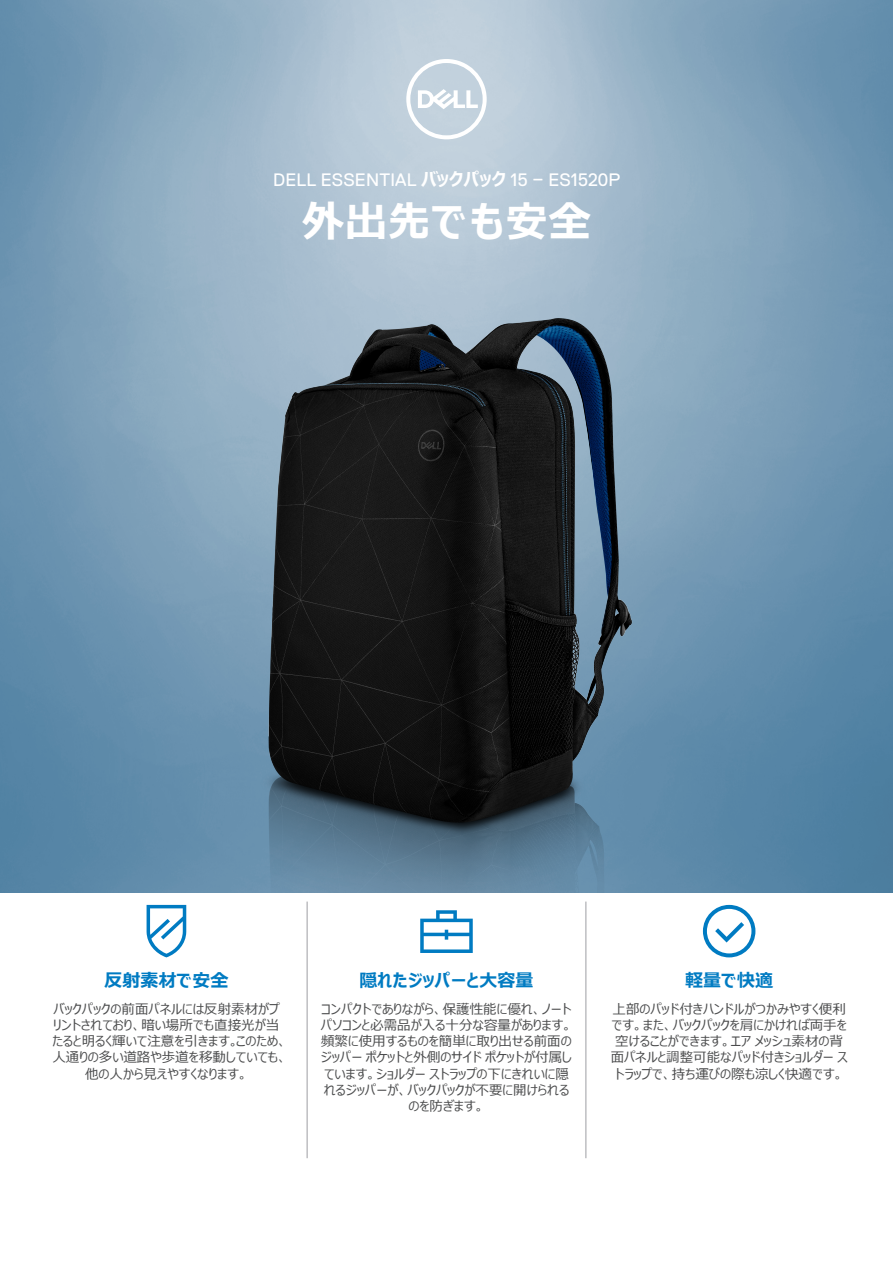
<style>
.page{position:relative;width:893px;height:1263px;background:#fff}
.page>*{position:absolute;margin:0;border:0;box-sizing:border-box;transform-origin:0 0}
.Cover_Header_-_white{font:700 42px "Meiryo UI";letter-spacing:.025em;color:#fff}
.t1{font:18px "Dell Replica";letter-spacing:.01em;color:#fff}
.t2{font:700 18px "Meiryo UI";color:#007bc2}
.t3{font:13.5px/16.2px "Meiryo UI";color:#4b4c4d;text-align:center}
.s1{font-family:"Meiryo UI";font-weight:700}
</style>
<div class="page">
<img style="left:0;top:0;width:893px;height:893px">
<img style="left:233px;top:223px;width:427px;height:670px">
<svg style="left:406px;top:59px;width:81px;height:80px"></svg>
<hr style="left:307px;top:901px;width:1px;height:257px;background:#a8a9ad">
<hr style="left:585px;top:901px;width:1px;height:257px;background:#a8a9ad">
<svg style="left:420px;top:910px;width:53px;height:43px"></svg>
<svg style="left:703px;top:905px;width:52px;height:52px"></svg>
<svg style="left:147px;top:905px;width:39px;height:52px"></svg>
<p class="t1" style="left:273px;top:170px;width:348px">DELL ESSENTIAL <span class="s1">バックパック</span> 15 – ES1520P</p>
<p class="Cover_Header_-_white" style="left:302px;top:192px;width:290px">外出先でも安全</p>
<p class="t2" style="left:104px;top:968px;width:125px">反射素材で安全</p>
<p class="t2" style="left:360px;top:968px;width:175px">隠れたジッパーと大容量</p>
<p class="t2" style="left:685px;top:968px;width:89px">軽量で快適</p>
<p class="t3" style="left:52px;top:1001px;width:236px">バックパックの前面パネルには反射素材がプリントされており、暗い場所でも直接光が当たると明るく輝いて注意を引きます。このため、人通りの多い道路や歩道を移動していても、他の人から見えやすくなります。</p>
<p class="t3" style="left:611px;top:1001px;width:238px">上部のパッド付きハンドルがつかみやすく便利です。また、バックパックを肩にかければ両手を空けることができます。エアメッシュ素材の背面パネルと調整可能なパッド付きショルダーストラップで、持ち運びの際も涼しく快適です。</p>
<p class="t3" style="left:321px;top:1001px;width:253px">コンパクトでありながら、保護性能に優れ、ノートパソコンと必需品が入る十分な容量があります。頻繁に使用するものを簡単に取り出せる前面のジッパーポケットと外側のサイドポケットが付属しています。ショルダーストラップの下にきれいに隠れるジッパーが、バックパックが不要に開けられるのを防ぎます。</p>
</div>
